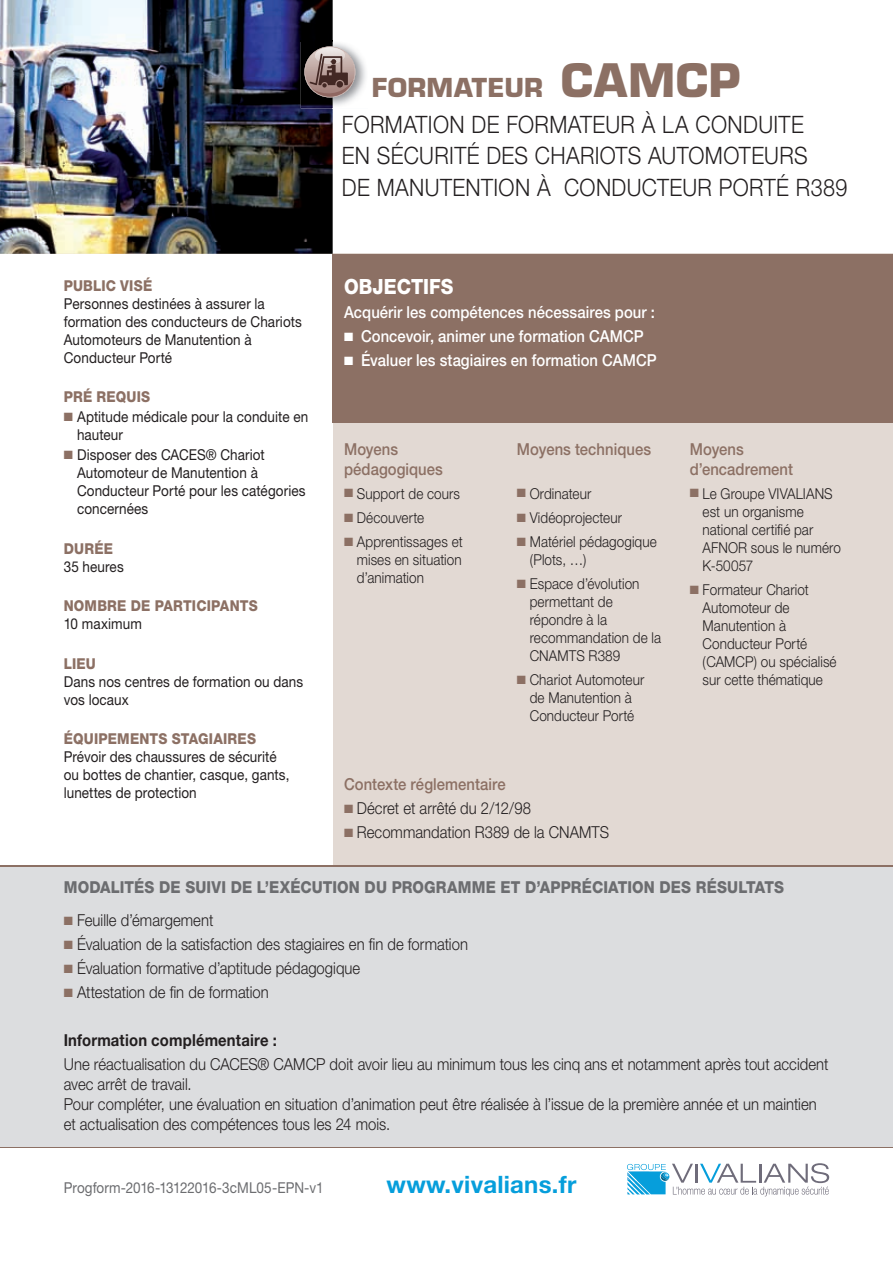
<style>
.page{position:relative;width:893px;height:1263px;background:#fff}
.page>*{position:absolute;margin:0;border:0;box-sizing:border-box;transform-origin:0 0}
.t1{font:700 25.5px "Eurostile";letter-spacing:.01em;color:#8c7064}
.t2{font:300 24px/31.5px "Helvetica Neue";letter-spacing:.015em;color:#231f20;scale:.9 1}
.t3{font:700 24px "Helvetica Neue";letter-spacing:.01em;color:#069edb}
.t4{font:800 21px "Helvetica Neue";letter-spacing:.005em;color:#fff;scale:.9 1}
.t5{font:300 16.5px/19.8px "Helvetica Neue";color:#231f20;scale:.9 1}
.t6{font:500 16.5px "Helvetica Neue";letter-spacing:.005em;color:#fff;scale:.9 1}
.t7{font:500 16.5px/19.8px "Helvetica Neue";letter-spacing:.005em;color:#8c7064;scale:.9 1}
.t8{font:800 16.5px "Helvetica Neue";letter-spacing:.01em;color:#6c6d70;scale:.9 1}
.t9{font:700 16.5px "Helvetica Neue";letter-spacing:.01em;color:#231f20;scale:.9 1}
.t10{font:300 15px/18px "Helvetica Neue";letter-spacing:.005em;color:#231f20;scale:.9 1}
.t11{font:15px/18px "Helvetica Neue";letter-spacing:.005em;color:#231f20;scale:.9 1}
.t12{font:800 15px "Helvetica Neue";letter-spacing:.015em;color:#8c7064;scale:.9 1}
.t13{font:15px "Helvetica Neue";letter-spacing:-.005em;color:#6c6d70;scale:.9 1}
.s1{color:#8c7064}
.s2{font-size:45px}
</style>
<div class="page">
<div style="left:0;top:254px;width:893px;height:660px;background:#e2d9d3"></div>
<div style="left:0;top:254px;width:332px;height:640px;background:#fff"></div>
<hr style="left:0;top:865px;width:893px;height:2px;background:#8c7064">
<hr style="left:0;top:1146px;width:893px;height:2px;background:#8c7064">
<div style="left:0;top:867px;width:893px;height:279px;background:#dcdddf"></div>
<img style="left:0;top:0;width:333px;height:254px">
<img style="left:301px;top:41px;width:65px;height:67px">
<svg style="left:304px;top:46px;width:51px;height:54px;background:#8d7c79"></svg>
<div style="left:333px;top:254px;width:560px;height:168px;background:#8c7064"></div>
<svg style="left:627px;top:1163px;width:202px;height:33px"></svg>
<p class="t12" style="left:64px;top:276px;width:100px">PUBLIC VISÉ</p>
<p class="t11" style="left:64px;top:294px;width:266px">Personnes destinées à assurer la formation des conducteurs de Chariots<br>Automoteurs de Manutention à<br>Conducteur Porté</p>
<p class="t12" style="left:64px;top:388px;width:98px">PRÉ REQUIS</p>
<p class="t11" style="left:77px;top:408px;width:258px;text-indent:-13px"><span class="s1">■</span> Aptitude médicale pour la conduite en hauteur</p>
<p class="t11" style="left:77px;top:445px;width:255px;text-indent:-13px"><span class="s1">■</span> Disposer des CACES® Chariot<br>Automoteur de Manutention à<br>Conducteur Porté pour les catégories concernées</p>
<p class="t12" style="left:64px;top:539px;width:56px">DURÉE</p>
<p class="t11" style="left:64px;top:557px;width:68px">35 heures</p>
<p class="t12" style="left:64px;top:597px;width:217px">NOMBRE DE PARTICIPANTS</p>
<p class="t11" style="left:64px;top:615px;width:88px">10 maximum</p>
<p class="t12" style="left:64px;top:654px;width:37px">LIEU</p>
<p class="t11" style="left:64px;top:672px;width:268px">Dans nos centres de formation ou dans vos locaux</p>
<p class="t12" style="left:64px;top:730px;width:215px">ÉQUIPEMENTS STAGIAIRES</p>
<p class="t11" style="left:64px;top:748px;width:252px">Prévoir des chaussures de sécurité ou bottes de chantier, casque, gants, lunettes de protection</p>
<h1 class="t1" style="left:372px;top:72px;width:370px">FORMATEUR <span class="s2">CAMCP</span></h1>
<h2 class="t2" style="left:342px;top:108px;width:563px">FORMATION DE FORMATEUR À LA CONDUITE<br>EN SÉCURITÉ DES CHARIOTS AUTOMOTEURS<br>DE MANUTENTION À CONDUCTEUR PORTÉ R389</h2>
<p class="t4" style="left:344px;top:274px;width:123px">OBJECTIFS</p>
<p class="t6" style="left:344px;top:302px;width:347px">Acquérir les compétences nécessaires pour :</p>
<p class="t6" style="left:344px;top:326px;width:334px">■ Concevoir, animer une formation CAMCP</p>
<p class="t6" style="left:344px;top:350px;width:349px">■ Évaluer les stagiaires en formation CAMCP</p>
<p class="t7" style="left:344px;top:439px;width:111px">Moyens pédagogiques</p>
<p class="t10" style="left:344px;top:484px;width:130px"><span class="s1">■</span> Support de cours</p>
<p class="t10" style="left:344px;top:508px;width:91px"><span class="s1">■</span> Découverte</p>
<p class="t10" style="left:357px;top:532px;width:119px;text-align:justify;text-indent:-13px"><span class="s1">■</span> Apprentissages et mises en situation d’animation</p>
<p class="t7" style="left:517px;top:439px;width:150px">Moyens techniques</p>
<p class="t10" style="left:517px;top:484px;width:84px"><span class="s1">■</span> Ordinateur</p>
<p class="t10" style="left:517px;top:508px;width:118px"><span class="s1">■</span> Vidéoprojecteur</p>
<p class="t10" style="left:530px;top:532px;width:143px;text-indent:-13px"><span class="s1">■</span> Matériel pédagogique (Plots, …)</p>
<p class="t10" style="left:530px;top:574px;width:147px;text-indent:-13px"><span class="s1">■</span> Espace d’évolution permettant de répondre à la recommandation de la<br>CNAMTS R389</p>
<p class="t10" style="left:517px;top:670px;width:143px;text-align:center"><span class="s1">■</span> Chariot Automoteur de Manutention à<br>Conducteur Porté</p>
<p class="t7" style="left:344px;top:774px;width:181px">Contexte réglementaire</p>
<p class="t5" style="left:344px;top:798px;width:209px"><span class="s1">■</span> Décret et arrêté du 2/12/98</p>
<p class="t5" style="left:344px;top:822px;width:296px"><span class="s1">■</span> Recommandation R389 de la CNAMTS</p>
<p class="t7" style="left:690px;top:439px;width:116px">Moyens d’encadrement</p>
<p class="t10" style="left:703px;top:484px;width:155px;text-indent:-13px"><span class="s1">■</span> Le Groupe VIVALIANS est un organisme national certifié par<br>AFNOR sous le numéro<br>K-50057</p>
<p class="t10" style="left:703px;top:580px;width:150px;text-indent:-13px"><span class="s1">■</span> Formateur Chariot<br>Automoteur de<br>Manutention à<br>Conducteur Porté (CAMCP) ou spécialisé sur cette thématique</p>
<p class="t8" style="left:64px;top:878px;width:802px">MODALITÉS DE SUIVI DE L’EXÉCUTION DU PROGRAMME ET D’APPRÉCIATION DES RÉSULTATS</p>
<p class="t5" style="left:64px;top:910px;width:168px"><span class="s1">■</span> Feuille d’émargement</p>
<p class="t5" style="left:64px;top:934px;width:451px"><span class="s1">■</span> Évaluation de la satisfaction des stagiaires en fin de formation</p>
<p class="t5" style="left:64px;top:958px;width:331px"><span class="s1">■</span> Évaluation formative d’aptitude pédagogique</p>
<p class="t5" style="left:64px;top:982px;width:229px"><span class="s1">■</span> Attestation de fin de formation</p>
<p class="t9" style="left:64px;top:1030px;width:238px">Information complémentaire :</p>
<p class="t5" style="left:64px;top:1054px;width:851px">Une réactualisation du CACES® CAMCP doit avoir lieu au minimum tous les cinq ans et notamment après tout accident avec arrêt de travail.<br>Pour compléter, une évaluation en situation d’animation peut être réalisée à l’issue de la première année et un maintien et actualisation des compétences tous les 24 mois.</p>
<p class="t13" style="left:64px;top:1178px;width:290px">Progform-2016-13122016-3cML05-EPN-v1</p>
<h2 class="t3" style="left:387px;top:1170px;width:191px">www.vivalians.fr</h2>
</div>
